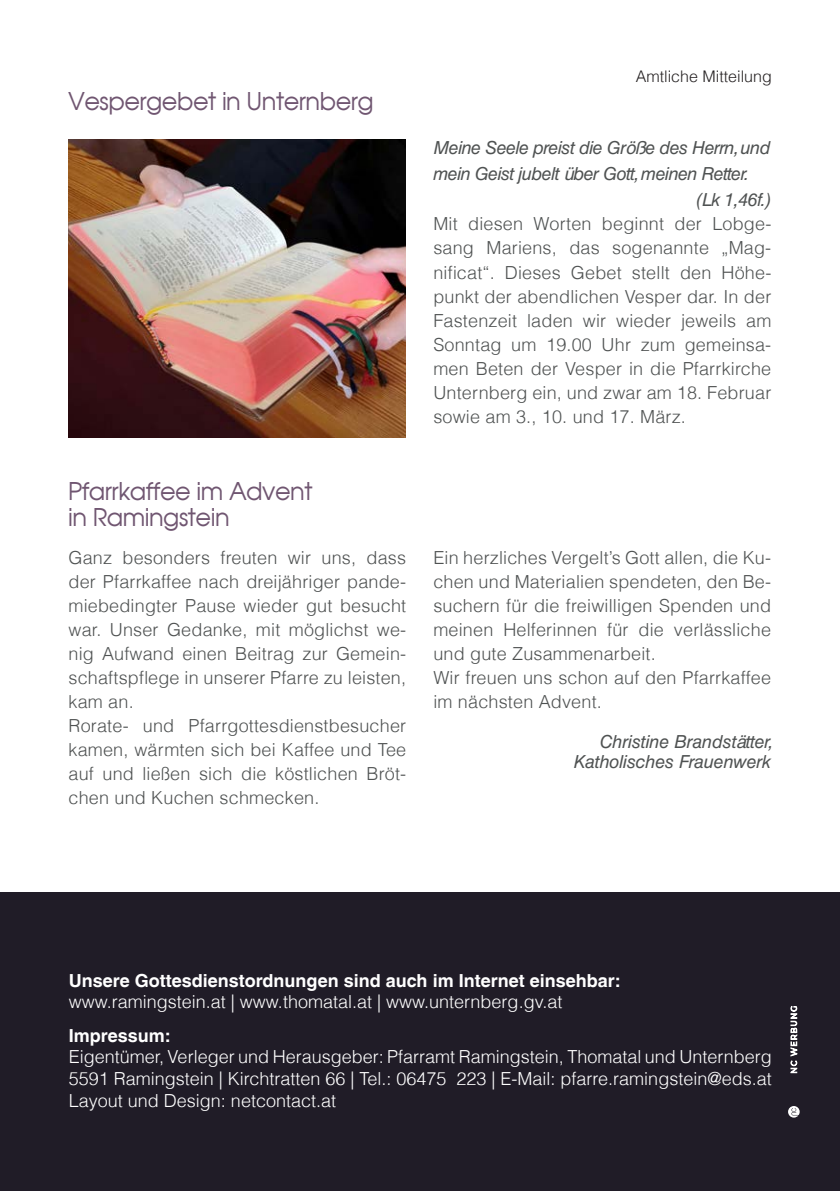
<style>
.page{position:relative;width:840px;height:1191px;background:#fff}
.page>*{position:absolute;margin:0;border:0;box-sizing:border-box;transform-origin:0 0}
.t1{font:24px/26px "Avalon Plain";letter-spacing:-.02em;color:#705671}
.t2{font:300 18px/24px "Helvetica LT";letter-spacing:.01em;color:#4f5252}
.t3{font:300 18px/21.6px "Helvetica LT";color:#fff;text-align:justify}
.t4{font:italic 18px "Helvetica LT Std";letter-spacing:-.03em;color:#4f5252}
.t5{font:700 18px "Helvetica LT";color:#fff}
.t6{font:italic 18px/20px "Helvetica LT Std";letter-spacing:-.01em;color:#4f5252;text-align:right}
.t7{font:300 16px "Helvetica LT";color:#231f20}
</style>
<div class="page">
<div style="left:0;top:892px;width:839px;height:299px;background:#201c27"></div>
<img style="left:68px;top:140px;width:337px;height:297px">
<svg style="left:788px;top:1106px;width:11px;height:11px"></svg>
<svg style="left:790px;top:1006px;width:7px;height:67px"></svg>
<h1 class="t1" style="left:68px;top:88px;width:307px">Vespergebet in Unternberg</h1>
<p class="t7" style="left:635px;top:66px;width:138px">Amtliche Mitteilung</p>
<p class="t4" style="left:433px;top:138px;width:338px">Meine Seele preist die Größe des Herrn, und</p>
<p class="t4" style="left:433px;top:164px;width:317px">mein Geist jubelt über Gott, meinen Retter.</p>
<p class="t4" style="left:696px;top:190px;width:76px">(Lk 1,46f.)</p>
<p class="t2" style="left:433px;top:212px;width:339px;text-align:justify">Mit diesen Worten beginnt der Lobge&shy;sang Mariens, das sogenannte „Mag&shy;nificat“. Dieses Gebet stellt den Höhe&shy;punkt der abendlichen Vesper dar. In der Fastenzeit laden wir wieder jeweils am Sonntag um 19.00 Uhr zum gemeinsa&shy;men Beten der Vesper in die Pfarrkirche Unternberg ein, und zwar am 18. Februar sowie am 3., 10. und 17. März.</p>
<h1 class="t1" style="left:68px;top:478px;width:246px">Pfarrkaffee im Advent in Ramingstein</h1>
<p class="t2" style="left:68px;top:546px;width:339px">Ganz besonders freuten wir uns, dass der Pfarrkaffee nach dreijähriger pande&shy;miebedingter Pause wieder gut besucht war. Unser Gedanke, mit möglichst we&shy;nig Aufwand einen Beitrag zur Gemein&shy;schaftspflege in unserer Pfarre zu leisten, kam an.<br>Rorate- und Pfarrgottesdienstbesucher kamen, wärmten sich bei Kaffee und Tee auf und ließen sich die köstlichen Bröt&shy;chen und Kuchen schmecken.</p>
<p class="t2" style="left:433px;top:546px;width:339px">Ein herzliches Vergelt’s Gott allen, die Ku&shy;chen und Materialien spendeten, den Be&shy;suchern für die freiwilligen Spenden und meinen Helferinnen für die verlässliche und gute Zusammenarbeit.<br>Wir freuen uns schon auf den Pfarrkaffee im nächsten Advent.</p>
<p class="t6" style="left:573px;top:732px;width:201px">Christine Brandstätter,<br>Katholisches Frauenwerk</p>
<p class="t5" style="left:69px;top:969px;width:553px">Unsere Gottesdienstordnungen sind auch im Internet einsehbar:</p>
<p class="t3" style="left:69px;top:990px;width:495px">www.ramingstein.at | www.thomatal.at | www.unternberg.gv.at</p>
<p class="t5" style="left:69px;top:1024px;width:104px">Impressum:</p>
<p class="t3" style="left:69px;top:1046px;width:704px">Eigentümer, Verleger und Herausgeber: Pfarramt Ramingstein, Thomatal und Unternberg 5591 Ramingstein | Kirchtratten 66 | Tel.: 06475 223 | E-Mail: pfarre.ramingstein@eds.at Layout und Design: netcontact.at</p>
</div>
